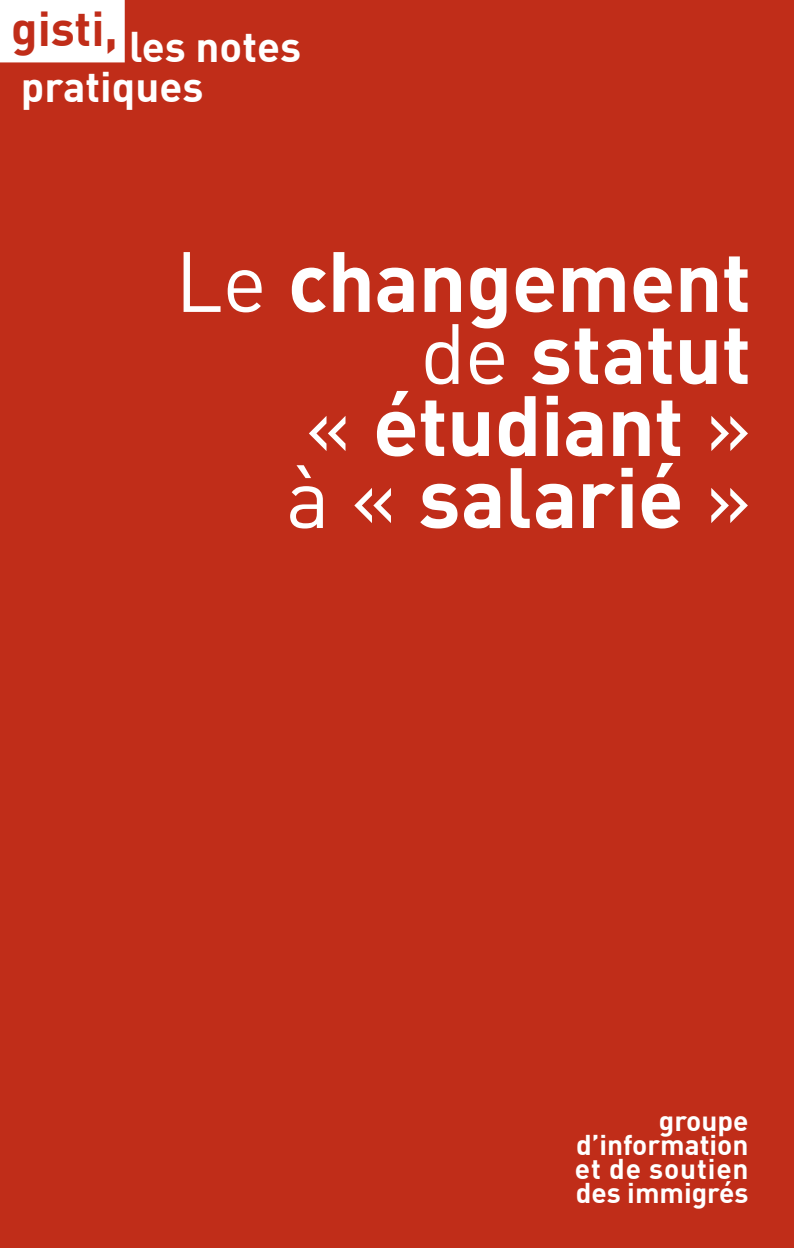
<style>
.page{position:relative;width:794px;height:1248px;background:#fff}
.page>*{position:absolute;margin:0;border:0;box-sizing:border-box;transform-origin:0 0}
.t1{font:700 84px/72px "DIN";letter-spacing:-.01em;color:#fff;text-align:right}
.t2{font:700 42px/40px "DIN";color:#fff}
.t3{font:700 28px/24px "DIN";color:#fff;text-align:justify}
.s1{font-weight:400}
</style>
<div class="page">
<div style="left:0;top:0;width:794px;height:1247px;background:#c02d19"></div>
<div style="left:0;top:0;width:125px;height:62px;background:#fff"></div>
<h2 class="t2" style="left:11px;top:25px;width:292px"><sup>gisti,</sup> les notes pratiques</h2>
<h1 class="t1" style="left:175px;top:242px;width:578px"><span class="s1">Le</span> changement <span class="s1">de</span> statut<br><span class="s1">«</span> étudiant <span class="s1">»<br>à «</span> salarié <span class="s1">»</span></h1>
<p class="t3" style="left:575px;top:1107px;width:175px;text-indent:84px">groupe d’information et de soutien des immigrés</p>
</div>
